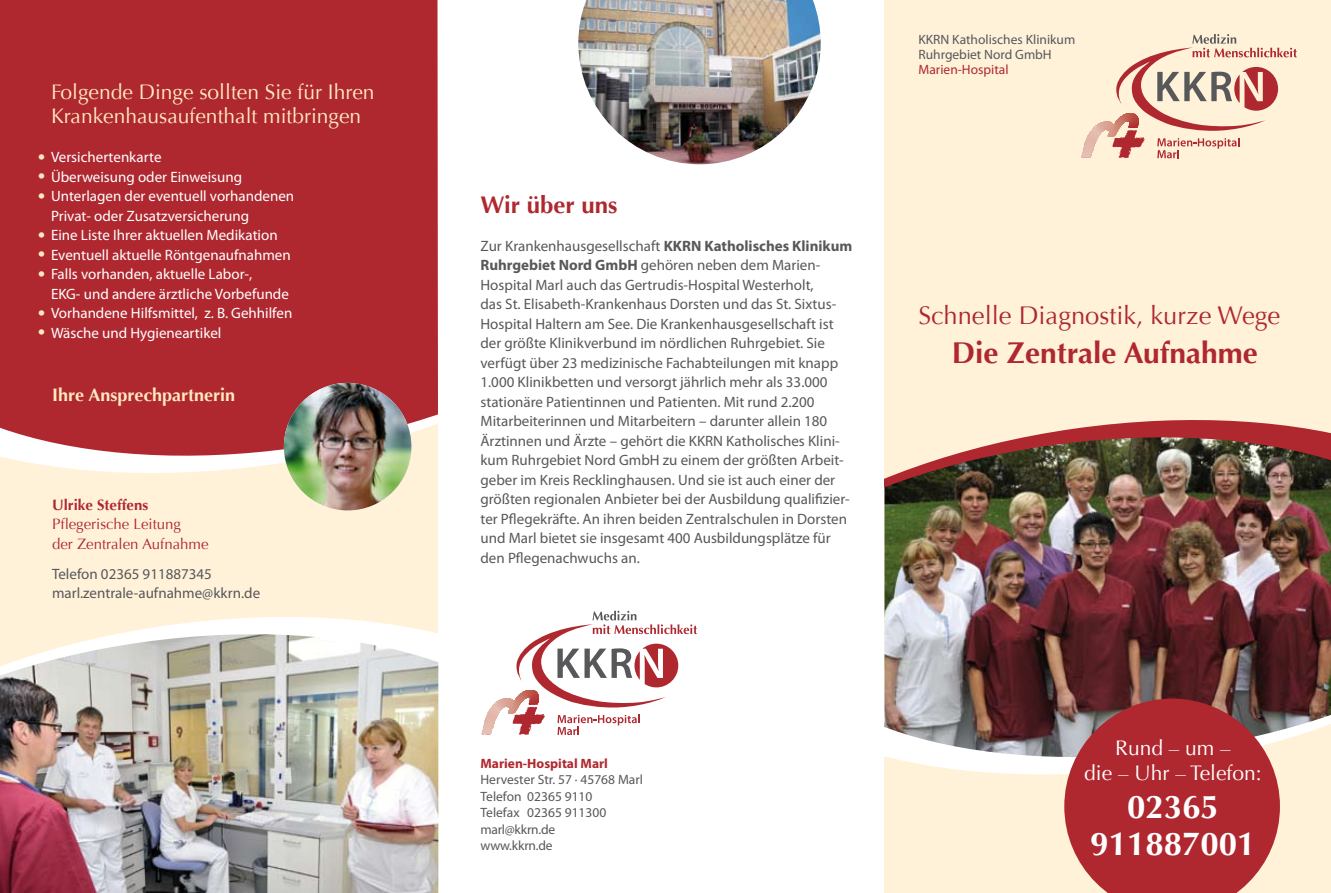
<style>
.page{position:relative;width:1331px;height:893px;background:#fff}
.page>*{position:absolute;margin:0;border:0;box-sizing:border-box;transform-origin:0 0}
.t1{font:700 33px/37.5px "Optima";color:#fff;text-align:center}
.t2{font:700 30px "Optima";color:#af282f}
.t3{font:25.5px "Optima";color:#af282f}
.t4{font:700 24px "Optima";color:#af282f}
.t5{font:21px/24px "Optima";color:#ffe9bf}
.t6{font:21px/25.5px "Optima";color:#fff;text-align:center}
.t7{font:700 18px "Optima";color:#ffe9bf}
.t8{font:15px/19.5px "Myriad Pro";color:#58585a}
.t9{font:15px/19.5px "Myriad Pro";color:#fff}
.t10{font:15px/19.5px "Optima";color:#af282f}
.t11{font:700 15px "Optima";color:#af282f}
.t12{font:13.5px/16.5px "Myriad Pro";color:#58585a}
.t13{font:700 13.5px "Myriad Pro";color:#af282f}
.t14{font:13.5px "Myriad Pro";color:#af282f}
.s1{font-family:"Neo Sans Pro";font-weight:500;font-size:16.5px;color:#ffe9bf}
.s2{font-weight:700}
</style>
<div class="page">
<div style="left:0;top:397px;width:438px;height:288px;background:#fff2d9"></div>
<div style="left:884px;top:0;width:447px;height:893px;background:#fff2d9"></div>
<img style="left:884px;top:502px;width:447px;height:190px">
<img style="left:884px;top:420px;width:447px;height:82px">
<div style="left:0;top:0;width:438px;height:391px;background:#af282f"></div>
<svg style="left:1081px;top:34px;width:216px;height:124px"></svg>
<img style="left:578px;top:0;width:243px;height:164px">
<svg style="left:482px;top:611px;width:215px;height:124px"></svg>
<svg style="left:884px;top:692px;width:447px;height:201px"></svg>
<svg style="left:0;top:391px;width:438px;height:102px"></svg>
<img style="left:284px;top:383px;width:127px;height:127px;border-radius:64px">
<img style="left:0;top:699px;width:438px;height:194px">
<svg style="left:0;top:617px;width:439px;height:82px"></svg>
<h3 class="t5" style="left:51px;top:80px;width:325px">Folgende Dinge sollten Sie für Ihren<br>Krankenhausaufenthalt mitbringen</h3>
<p class="t9" style="left:38px;top:147px;width:125px"><span class="s1">•</span> Versichertenkarte</p>
<p class="t9" style="left:38px;top:167px;width:205px"><span class="s1">•</span> Überweisung oder Einweisung</p>
<p class="t9" style="left:51px;top:186px;width:245px;text-indent:-13px"><span class="s1">•</span> Unterlagen der eventuell vorhandenen<br>Privat- oder Zusatzversicherung</p>
<p class="t9" style="left:38px;top:225px;width:241px"><span class="s1">•</span> Eine Liste Ihrer aktuellen Medikation</p>
<p class="t9" style="left:38px;top:245px;width:254px"><span class="s1">•</span> Eventuell aktuelle Röntgenaufnahmen</p>
<p class="t9" style="left:51px;top:264px;width:239px;text-indent:-13px"><span class="s1">•</span> Falls vorhanden, aktuelle Labor-,<br>EKG- und andere ärztliche Vorbefunde</p>
<p class="t9" style="left:38px;top:303px;width:256px"><span class="s1">•</span> Vorhandene Hilfsmittel, z. B. Gehhilfen</p>
<p class="t9" style="left:38px;top:323px;width:185px"><span class="s1">•</span> Wäsche und Hygieneartikel</p>
<p class="t7" style="left:52px;top:384px;width:185px">Ihre Ansprechpartnerin</p>
<p class="t11" style="left:52px;top:496px;width:98px">Ulrike Steffens</p>
<p class="t10" style="left:52px;top:514px;width:158px">Pflegerische Leitung<br>der Zentralen Aufnahme</p>
<p class="t8" style="left:52px;top:563px;width:210px">Telefon 02365 911887345 marl.zentrale-aufnahme@kkrn.de</p>
<h3 class="t4" style="left:480px;top:191px;width:138px">Wir über uns</h3>
<p class="t8" style="left:480px;top:236px;width:373px">Zur Krankenhausgesellschaft <span class="s2">KKRN Katholisches Klinikum Ruhrgebiet Nord GmbH</span> gehören neben dem Marien-Hospital Marl auch das Gertrudis-Hospital Westerholt,<br>das St. Elisabeth-Krankenhaus Dorsten und das St. Sixtus-Hospital Haltern am See. Die Krankenhausgesellschaft ist der größte Klinikverbund im nördlichen Ruhrgebiet. Sie verfügt über 23 medizinische Fachabteilungen mit knapp 1.000 Klinikbetten und versorgt jährlich mehr als 33.000 stationäre Patientinnen und Patienten. Mit rund 2.200<br>Mitarbeiterinnen und Mitarbeitern – darunter allein 180<br>Ärztinnen und Ärzte – gehört die KKRN Katholisches Klini&shy;kum Ruhrgebiet Nord GmbH zu einem der größten Arbeit&shy;geber im Kreis Recklinghausen. Und sie ist auch einer der größten regionalen Anbieter bei der Ausbildung qualifizier&shy;ter Pflegekräfte. An ihren beiden Zentralschulen in Dorsten und Marl bietet sie insgesamt 400 Ausbildungsplätze für den Pflegenachwuchs an.</p>
<p class="t12" style="left:918px;top:32px;width:158px;line-height:15px">KKRN Katholisches Klinikum<br>Ruhrgebiet Nord GmbH</p>
<p class="t14" style="left:918px;top:61px;width:92px">Marien-Hospital</p>
<h3 class="t3" style="left:918px;top:300px;width:363px">Schnelle Diagnostik, kurze Wege</h3>
<h2 class="t2" style="left:952px;top:335px;width:307px">Die Zentrale Aufnahme</h2>
<p class="t13" style="left:480px;top:755px;width:129px">Marien-Hospital Marl</p>
<p class="t12" style="left:480px;top:771px;width:164px">Hervester Str. 57 · 45768 Marl<br>Telefon 02365 9110<br>Telefax 02365 911300 marl@kkrn.de<br>www.kkrn.de</p>
<h3 class="t6" style="left:1084px;top:735px;width:179px">Rund – um –<br>die – Uhr – Telefon:</h3>
<h1 class="t1" style="left:1090px;top:788px;width:167px">02365<br>911887001</h1>
</div>
